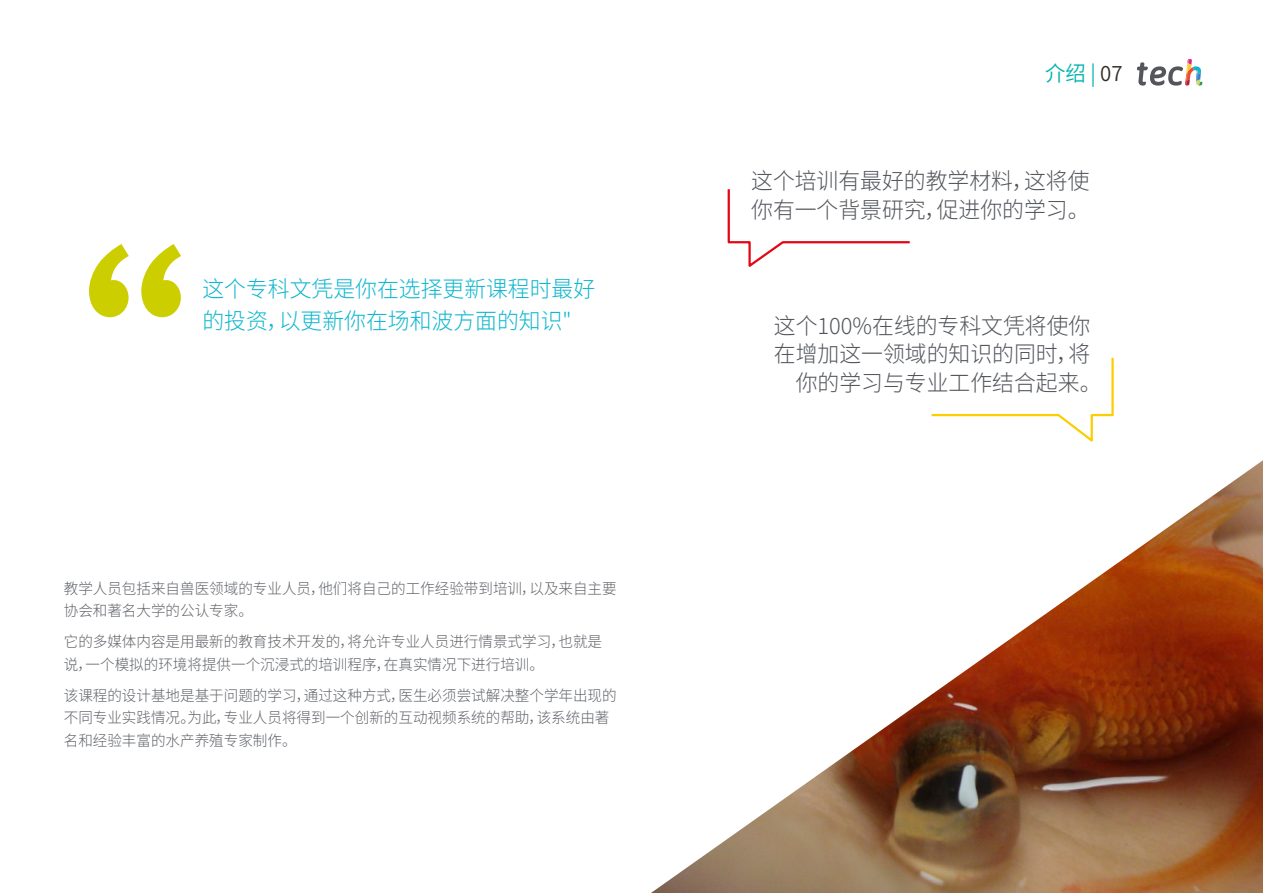
<style>
.page{position:relative;width:1263px;height:893px;background:#fff}
.page>*{position:absolute;margin:0;border:0;box-sizing:border-box;transform-origin:0 0}
.t1{font:300 22.5px/28.5px "Source Han Sans CN";color:#52555b}
.t2{font:300 22.5px/31.5px "Source Han Sans CN";color:#0fb6cf}
.t3{font:21px "Source Han Sans CN";color:#00b2af}
.t4{font:300 15px/22.5px "Source Han Sans CN";color:#61646a}
.s1{color:#312e20}
</style>
<div class="page">
<svg style="left:89px;top:244px;width:92px;height:73px"></svg>
<svg style="left:931px;top:357px;width:183px;height:85px"></svg>
<svg style="left:727px;top:189px;width:183px;height:78px"></svg>
<svg style="left:1137px;top:59px;width:65px;height:27px"></svg>
<img style="left:651px;top:460px;width:612px;height:433px">
<h1 class="t2" style="left:202px;top:274px;width:394px">这个专科文凭是你在选择更新课程时最好的投资，以更新你在场和波方面的知识"</h1>
<p class="t4" style="left:64px;top:577px;width:554px">教学人员包括来自兽医领域的专业人员，他们将自己的工作经验带到培训，以及来自主要协会和著名大学的公认专家。</p>
<p class="t4" style="left:64px;top:631px;width:540px">它的多媒体内容是用最新的教育技术开发的，将允许专业人员进行情景式学习，也就是说，一个模拟的环境将提供一个沉浸式的培训程序，在真实情况下进行培训。</p>
<p class="t4" style="left:64px;top:684px;width:554px">该课程的设计基地是基于问题的学习，通过这种方式，医生必须尝试解决整个学年出现的不同专业实践情况。为此，专业人员将得到一个创新的互动视频系统的帮助，该系统由著名和经验丰富的水产养殖专家制作。</p>
<h2 class="t3" style="left:1045px;top:61px;width:79px">介绍 | <span class="s1">07</span></h2>
<h1 class="t1" style="left:751px;top:167px;width:340px">这个培训有最好的教学材料，这将使你有一个背景研究，促进你的学习。</h1>
<h1 class="t1" style="left:774px;top:312px;width:318px">这个100%在线的专科文凭将使你</h1>
<h1 class="t1" style="left:774px;top:340px;width:318px">在增加这一领域的知识的同时，将</h1>
<h1 class="t1" style="left:796px;top:369px;width:307px">你的学习与专业工作结合起来。</h1>
</div>
